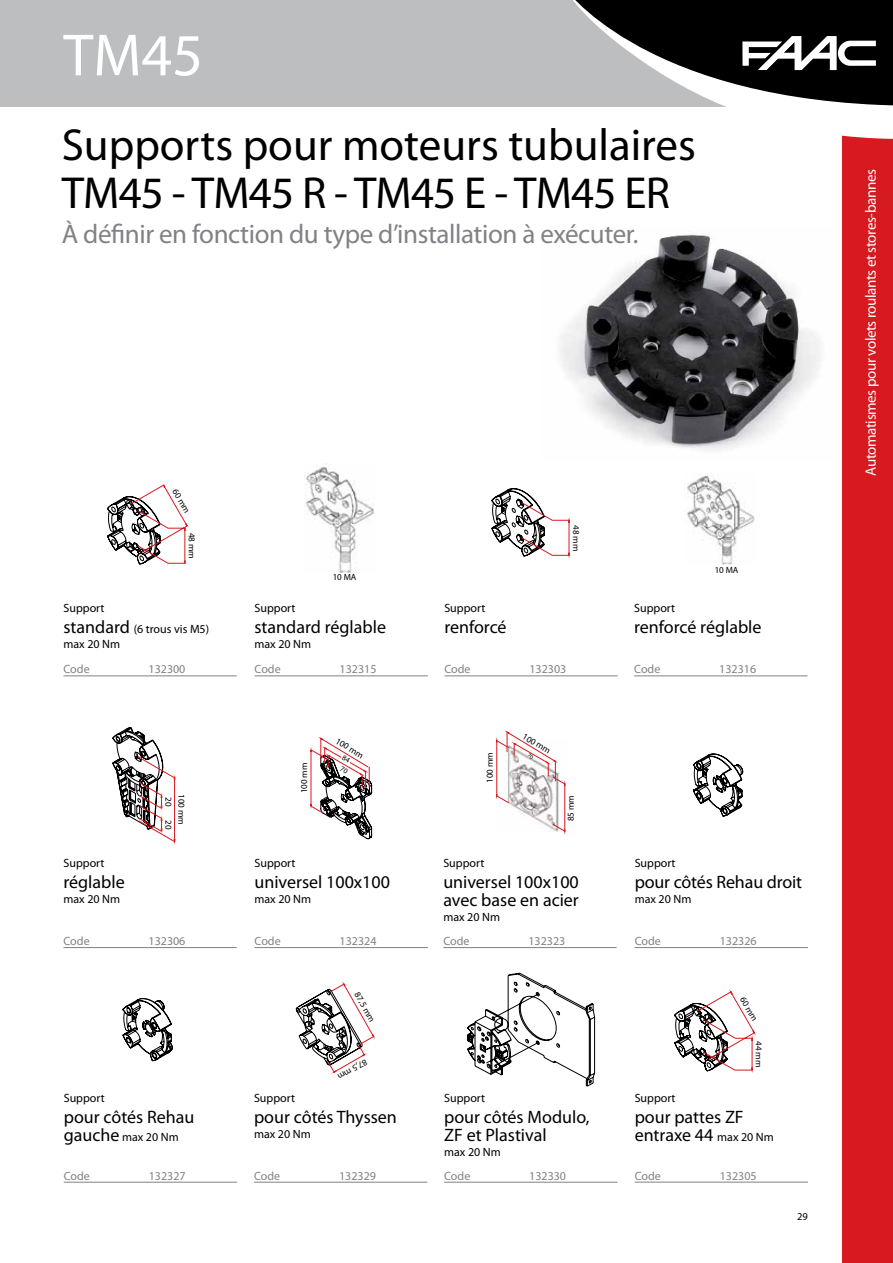
<style>
.page{position:relative;width:893px;height:1263px;background:#fff}
.page>*{position:absolute;margin:0;border:0;box-sizing:border-box;transform-origin:0 0}
.t1{font:60px "Myriad Pro";color:#fff}
.t2{font:45px/48px "Myriad Pro";color:#000}
.t3{font:27px "Myriad Pro";letter-spacing:-.015em;color:#808285}
.t4{font:18px/18px "Myriad Pro";color:#000}
.t5{font:15px "Myriad Pro";letter-spacing:-.025em;color:#fff}
.t6{font:12px/21px "Myriad Pro";color:#000}
.t7{font:12px "Myriad Pro";color:#808285}
.t8{font:10.5px "Myriad Pro";color:#000}
.t9{font:9px/13px "Myriad Pro";color:#000}
.s1{font-size:18px}
.s2{font-size:12px}
</style>
<div class="page">
<div style="left:842px;top:0;width:51px;height:1263px;background:#d71920"></div>
<div style="left:0;top:0;width:893px;height:106px;background:#bcbec0"></div>
<svg style="left:564px;top:0;width:329px;height:139px"></svg>
<img style="left:565px;top:782px;width:1px;height:49px">
<svg style="left:107px;top:484px;width:81px;height:80px"></svg>
<svg style="left:491px;top:488px;width:79px;height:68px"></svg>
<hr style="left:63px;top:675px;width:174px;height:1px;background:#808285">
<hr style="left:255px;top:675px;width:173px;height:1px;background:#808285">
<hr style="left:444px;top:675px;width:174px;height:1px;background:#808285">
<hr style="left:634px;top:675px;width:173px;height:1px;background:#808285">
<svg style="left:112px;top:727px;width:64px;height:115px"></svg>
<svg style="left:693px;top:753px;width:50px;height:64px"></svg>
<hr style="left:255px;top:947px;width:173px;height:1px;background:#808285">
<hr style="left:443px;top:947px;width:174px;height:1px;background:#808285">
<hr style="left:635px;top:947px;width:173px;height:1px;background:#808285">
<hr style="left:63px;top:947px;width:174px;height:1px;background:#808285">
<svg style="left:123px;top:998px;width:50px;height:63px"></svg>
<svg style="left:296px;top:982px;width:79px;height:91px"></svg>
<svg style="left:467px;top:972px;width:128px;height:115px"></svg>
<svg style="left:674px;top:989px;width:82px;height:82px"></svg>
<hr style="left:444px;top:1182px;width:173px;height:1px;background:#808285">
<hr style="left:635px;top:1182px;width:173px;height:1px;background:#808285">
<hr style="left:64px;top:1182px;width:173px;height:1px;background:#808285">
<hr style="left:254px;top:1182px;width:173px;height:1px;background:#808285">
<img style="left:560px;top:234px;width:260px;height:216px">
<img style="left:304px;top:464px;width:70px;height:109px">
<img style="left:684px;top:475px;width:71px;height:89px">
<svg style="left:310px;top:737px;width:62px;height:102px"></svg>
<svg style="left:496px;top:731px;width:69px;height:101px"></svg>
<h1 class="t1" style="left:63px;top:18px;width:141px">TM45</h1>
<h2 class="t2" style="left:62px;top:120px;width:636px">Supports pour moteurs tubulaires<br>TM45 - TM45 R - TM45 E - TM45 ER</h2>
<h3 class="t3" style="left:62px;top:217px;width:578px">À définir en fonction du type d’installation à exécuter.</h3>
<p class="t9" style="left:181px;top:486px;width:28px;rotate:60deg">60 mm</p>
<p class="t9" style="left:199px;top:533px;width:28px;rotate:90deg">48 mm</p>
<p class="t9" style="left:583px;top:525px;width:28px;rotate:90deg">48 mm</p>
<p class="t9" style="left:333px;top:571px;width:25px">10 MA</p>
<p class="t9" style="left:715px;top:563px;width:25px">10 MA</p>
<p class="t6" style="left:63px;top:597px;width:147px">Support<br><span class="s1">standard</span> (6 trous vis M5)</p>
<p class="t6" style="left:63px;top:633px;width:58px">max 20 Nm</p>
<p class="t6" style="left:255px;top:597px;width:42px">Support</p>
<p class="t4" style="left:255px;top:618px;width:133px">standard réglable</p>
<p class="t6" style="left:255px;top:633px;width:58px">max 20 Nm</p>
<p class="t6" style="left:444px;top:597px;width:42px">Support</p>
<p class="t4" style="left:444px;top:618px;width:64px">renforcé</p>
<p class="t6" style="left:634px;top:597px;width:42px">Support</p>
<p class="t4" style="left:634px;top:618px;width:129px">renforcé réglable</p>
<p class="t7" style="left:63px;top:662px;width:28px">Code</p>
<p class="t7" style="left:149px;top:662px;width:38px">132300</p>
<p class="t7" style="left:255px;top:662px;width:28px">Code</p>
<p class="t7" style="left:340px;top:662px;width:38px">132315</p>
<p class="t7" style="left:444px;top:662px;width:28px">Code</p>
<p class="t7" style="left:529px;top:662px;width:38px">132303</p>
<p class="t7" style="left:634px;top:662px;width:28px">Code</p>
<p class="t7" style="left:719px;top:662px;width:38px">132316</p>
<p class="t9" style="left:297px;top:793px;width:32px;rotate:-90deg">100 mm</p>
<p class="t9" style="left:340px;top:734px;width:32px;rotate:31deg">100 mm</p>
<p class="t9" style="left:483px;top:783px;width:32px;rotate:-90deg">100 mm</p>
<p class="t9" style="left:527px;top:730px;width:32px;rotate:30deg">100 mm</p>
<p class="t9" style="left:188px;top:820px;width:11px;text-indent:-26px;rotate:90deg">100 mm<br>20</p>
<p class="t9" style="left:175px;top:797px;width:11px;rotate:90deg">20</p>
<p class="t9" style="left:564px;top:821px;width:28px;rotate:-90deg">85 mm</p>
<p class="t6" style="left:63px;top:852px;width:42px">Support</p>
<p class="t4" style="left:63px;top:872px;width:63px">réglable</p>
<p class="t6" style="left:63px;top:888px;width:58px">max 20 Nm</p>
<p class="t6" style="left:255px;top:852px;width:42px">Support</p>
<p class="t4" style="left:255px;top:872px;width:137px">universel 100x100</p>
<p class="t6" style="left:255px;top:888px;width:58px">max 20 Nm</p>
<p class="t6" style="left:443px;top:852px;width:42px">Support</p>
<p class="t4" style="left:443px;top:872px;width:137px">universel 100x100 avec base en acier</p>
<p class="t6" style="left:443px;top:906px;width:58px">max 20 Nm</p>
<p class="t6" style="left:635px;top:852px;width:42px">Support</p>
<p class="t4" style="left:635px;top:872px;width:169px">pour côtés Rehau droit</p>
<p class="t6" style="left:635px;top:888px;width:58px">max 20 Nm</p>
<p class="t7" style="left:63px;top:934px;width:28px">Code</p>
<p class="t7" style="left:149px;top:934px;width:38px">132306</p>
<p class="t7" style="left:255px;top:934px;width:28px">Code</p>
<p class="t7" style="left:340px;top:934px;width:38px">132324</p>
<p class="t7" style="left:443px;top:934px;width:28px">Code</p>
<p class="t7" style="left:528px;top:934px;width:38px">132323</p>
<p class="t7" style="left:635px;top:934px;width:28px">Code</p>
<p class="t7" style="left:720px;top:934px;width:38px">132326</p>
<p class="t9" style="left:363px;top:989px;width:34px;rotate:61deg">87,5 mm</p>
<p class="t9" style="left:370px;top:1067px;width:34px;rotate:150deg">87,5 mm</p>
<p class="t9" style="left:748px;top:994px;width:28px;rotate:60deg">60 mm</p>
<p class="t9" style="left:765px;top:1041px;width:28px;rotate:90deg">44 mm</p>
<p class="t6" style="left:64px;top:1087px;width:42px">Support</p>
<p class="t4" style="left:64px;top:1107px;width:132px">pour côtés Rehau</p>
<p class="t6" style="left:64px;top:1126px;width:117px"><span class="s1">gauche</span> max 20 Nm</p>
<p class="t6" style="left:254px;top:1087px;width:42px">Support</p>
<p class="t4" style="left:254px;top:1107px;width:144px">pour côtés Thyssen</p>
<p class="t6" style="left:254px;top:1123px;width:58px">max 20 Nm</p>
<p class="t6" style="left:444px;top:1087px;width:42px">Support</p>
<p class="t4" style="left:444px;top:1107px;width:147px">pour côtés Modulo,<br>ZF et Plastival</p>
<p class="t6" style="left:444px;top:1141px;width:58px">max 20 Nm</p>
<p class="t6" style="left:635px;top:1087px;width:42px">Support</p>
<p class="t4" style="left:635px;top:1107px;width:141px">pour pattes ZF entraxe 44 <span class="s2">max 20 Nm</span></p>
<p class="t7" style="left:64px;top:1168px;width:28px">Code</p>
<p class="t7" style="left:149px;top:1168px;width:38px">132327</p>
<p class="t7" style="left:254px;top:1168px;width:28px">Code</p>
<p class="t7" style="left:339px;top:1168px;width:38px">132329</p>
<p class="t7" style="left:444px;top:1168px;width:28px">Code</p>
<p class="t7" style="left:529px;top:1168px;width:38px">132330</p>
<p class="t7" style="left:635px;top:1168px;width:28px">Code</p>
<p class="t7" style="left:720px;top:1168px;width:38px">132305</p>
<p class="t8" style="left:797px;top:1209px;width:12px">29</p>
<p class="t5" style="left:862px;top:476px;width:308px;rotate:-90deg">Automatismes pour volets roulants et stores-bannes</p>
</div>
